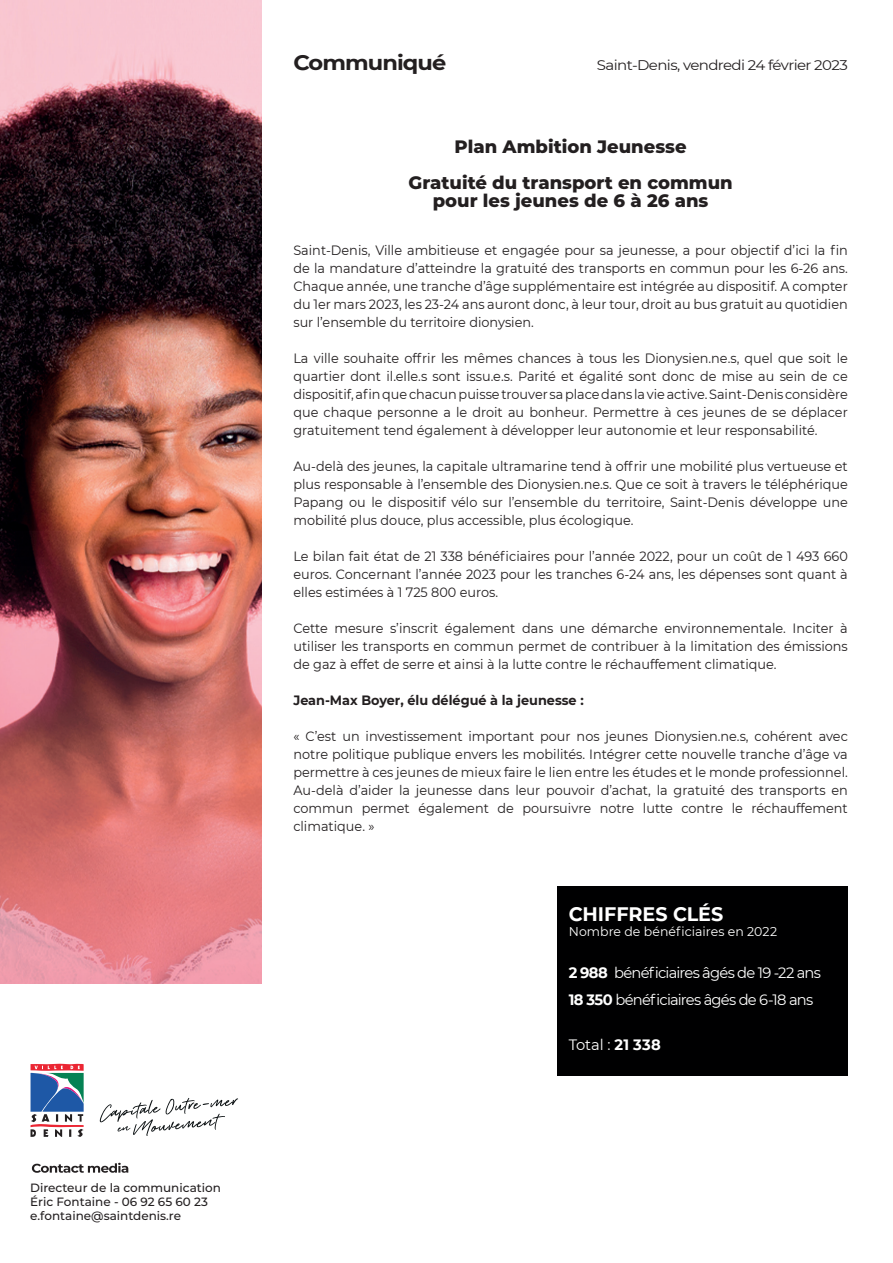
<style>
.page{position:relative;width:893px;height:1263px;background:#fff}
.page>*{position:absolute;margin:0;border:0;box-sizing:border-box;transform-origin:0 0}
.t1{font:700 20.85px "Montserrat";letter-spacing:-.04em;color:#231f20;scale:1.08 1}
.t2{font:700 19.5px "Montserrat";letter-spacing:-.005em;color:#fff}
.t3{font:800 18px/36px "Montserrat";color:#231f20;text-align:center}
.t4{font:15px/27px "Montserrat";letter-spacing:-.05em;color:#fff}
.t5{font:13.95px "Montserrat";letter-spacing:-.04em;color:#231f20;scale:1.08 1}
.t6{font:13.5px/18px "Montserrat";color:#231f20;text-align:justify;scale:.95 1}
.t7{font:700 13.5px "Montserrat";color:#231f20;scale:.95 1}
.t8{font:12.75px "Montserrat";letter-spacing:.005em;color:#fff}
.t9{font:500 12px/14.4px "Montserrat";color:#231f20}
.s1{font-weight:700}
</style>
<div class="page">
<svg style="left:32px;top:1163px;width:96px;height:10px"></svg>
<svg style="left:100px;top:1098px;width:138px;height:38px"></svg>
<svg style="left:30px;top:1063px;width:54px;height:74px"></svg>
<div style="left:558px;top:886px;width:290px;height:190px;background:#000001"></div>
<img style="left:0;top:0;width:261px;height:983px">
<p class="t9" style="left:30px;top:1180px;width:192px">Directeur de la communication<br>Éric Fontaine - 06 92 65 60 23 e.fontaine@saintdenis.re</p>
<h1 class="t1" style="left:293px;top:48px;width:143px">Communiqué</h1>
<p class="t5" style="left:597px;top:56px;width:234px">Saint-Denis, vendredi 24 février 2023</p>
<h3 class="t3" style="left:408px;top:128px;width:326px">Plan Ambition Jeunesse<br>Gratuité du transport en commun</h3>
<h3 class="t3" style="left:433px;top:182px;width:277px">pour les jeunes de 6 à 26 ans</h3>
<p class="t6" style="left:293px;top:241px;width:585px">Saint-Denis, Ville ambitieuse et engagée pour sa jeunesse, a pour objectif d’ici la fin de la mandature d’atteindre la gratuité des transports en commun pour les 6-26 ans.<br>Chaque année, une tranche d’âge supplémentaire est intégrée au dispositif. A compter du 1er mars 2023, les 23-24 ans auront donc, à leur tour, droit au bus gratuit au quotidien sur l’ensemble du territoire dionysien.</p>
<p class="t6" style="left:293px;top:349px;width:585px">La ville souhaite offrir les mêmes chances à tous les Dionysien.ne.s, quel que soit le quartier dont il.elle.s sont issu.e.s. Parité et égalité sont donc de mise au sein de ce dispositif, afin que chacun puisse trouver sa place dans la vie active. Saint-Denis considère que chaque personne a le droit au bonheur. Permettre à ces jeunes de se déplacer gratuitement tend également à développer leur autonomie et leur responsabilité.</p>
<p class="t6" style="left:293px;top:457px;width:585px">Au-delà des jeunes, la capitale ultramarine tend à offrir une mobilité plus vertueuse et plus responsable à l’ensemble des Dionysien.ne.s. Que ce soit à travers le téléphérique Papang ou le dispositif vélo sur l’ensemble du territoire, Saint-Denis développe une mobilité plus douce, plus accessible, plus écologique.</p>
<p class="t6" style="left:293px;top:547px;width:585px">Le bilan fait état de 21 338 bénéficiaires pour l’année 2022, pour un coût de 1 493 660 euros. Concernant l’année 2023 pour les tranches 6-24 ans, les dépenses sont quant à elles estimées à 1 725 800 euros.</p>
<p class="t6" style="left:293px;top:619px;width:585px">Cette mesure s’inscrit également dans une démarche environnementale. Inciter à utiliser les transports en commun permet de contribuer à la limitation des émissions de gaz à effet de serre et ainsi à la lutte contre le réchauffement climatique.</p>
<p class="t7" style="left:293px;top:691px;width:307px">Jean-Max Boyer, élu délégué à la jeunesse :</p>
<p class="t6" style="left:293px;top:727px;width:585px">« C’est un investissement important pour nos jeunes Dionysien.ne.s, cohérent avec notre politique publique envers les mobilités. Intégrer cette nouvelle tranche d’âge va permettre à ces jeunes de mieux faire le lien entre les études et le monde professionnel.<br>Au-delà d’aider la jeunesse dans leur pouvoir d’achat, la gratuité des transports en commun permet également de poursuivre notre lutte contre le réchauffement climatique. »</p>
<h2 class="t2" style="left:569px;top:900px;width:156px">CHIFFRES CLÉS</h2>
<p class="t8" style="left:569px;top:923px;width:210px">Nombre de bénéficiaires en 2022</p>
<p class="t4" style="left:569px;top:959px;width:254px"><span class="s1">2 988</span> bénéficiaires âgés de 19 -22 ans<br><span class="s1">18 350</span> bénéficiaires âgés de 6-18 ans</p>
<p class="t4" style="left:569px;top:1031px;width:94px">Total : <span class="s1">21 338</span></p>
</div>
